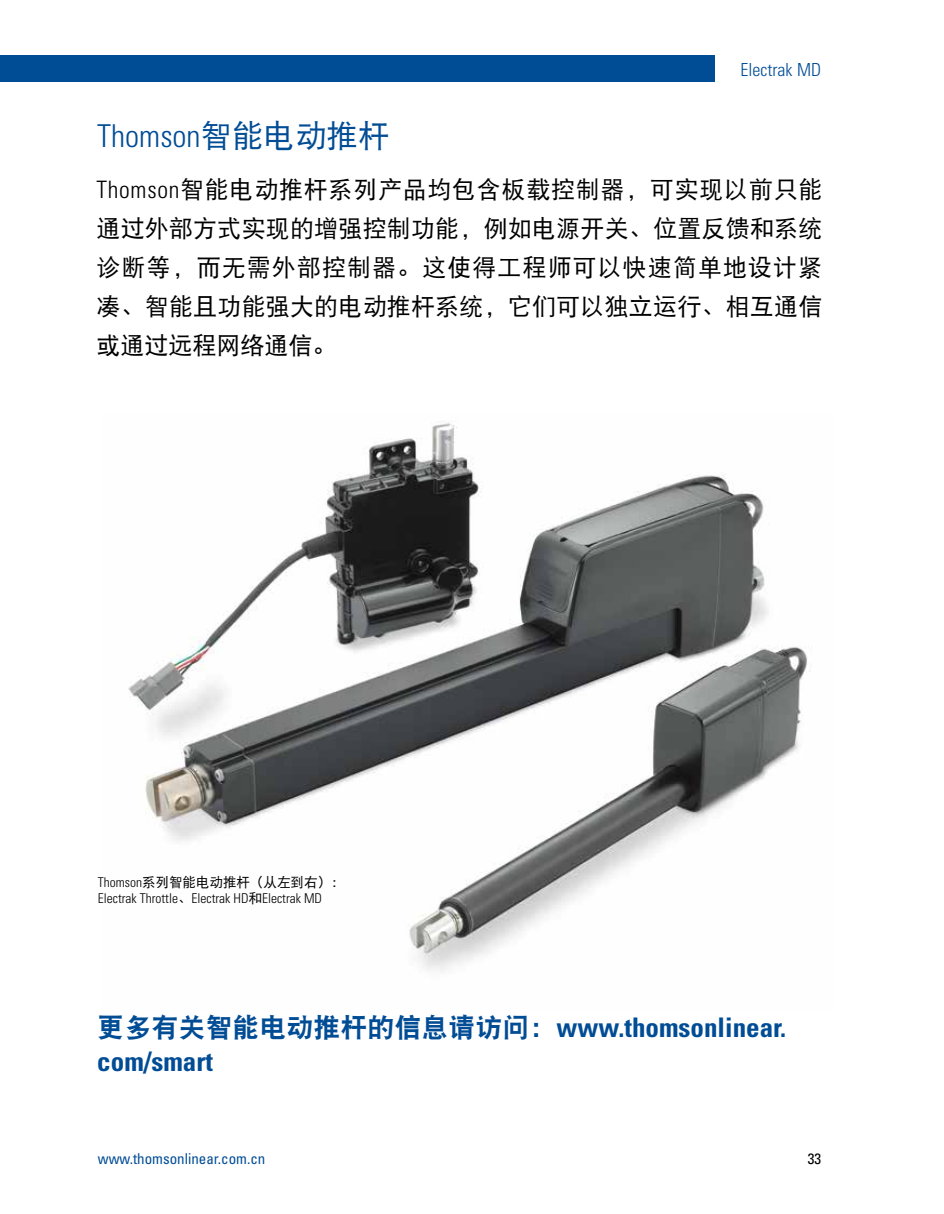
<style>
.page{position:relative;width:944px;height:1214px;background:#fff}
.page>*{position:absolute;margin:0;border:0;box-sizing:border-box;transform-origin:0 0}
.t1{font:300 condensed 31.5px "Univers";color:#004c95}
.t2{font:700 condensed 27px/34.5px "Univers";color:#004c95}
.t3{font:24px/39px "DF Hei W5";letter-spacing:.01em;color:#000;text-align:justify}
.t4{font:300 condensed 18px "Univers";color:#004c95}
.t5{font:condensed 15px "Univers";color:#004c95}
.t6{font:condensed 15px "Univers";color:#000}
.t7{font:300 condensed 13.5px "Univers";color:#000}
.t8{font:13.5px "DF Hei W5";color:#000}
.s1{font-family:"DF Hei W5";font-weight:400;font-stretch:normal}
.s2{font-family:"Univers";font-weight:300;font-stretch:condensed}
.s3{font-family:"DF Hei W9";font-weight:400;font-stretch:normal}
</style>
<div class="page">
<div style="left:13px;top:56px;width:701px;height:26px;background:#004c95"></div>
<div style="left:0;top:56px;width:13px;height:26px;background:#004c95"></div>
<img style="left:128px;top:422px;width:683px;height:550px">
<p class="t4" style="left:740px;top:59px;width:82px">Electrak MD</p>
<h1 class="t1" style="left:97px;top:117px;width:294px">Thomson<span class="s1">智能电动推杆</span></h1>
<p class="t3" style="left:96px;top:169px;width:727px"><span class="s2">Thomson</span>智能电动推杆系列产品均包含板载控制器，可实现以前只能通过外部方式实现的增强控制功能，例如电源开关、位置反馈和系统诊断等，而无需外部控制器。这使得工程师可以快速简单地设计紧凑、智能且功能强大的电动推杆系统，它们可以独立运行、相互通信或通过远程网络通信。</p>
<p class="t8" style="left:98px;top:875px;width:248px"><span class="s2">Thomson</span>系列智能电动推杆（从左到右）：</p>
<p class="t7" style="left:98px;top:890px;width:226px">Electrak Throttle<span class="s1">、</span>Electrak HD<span class="s1">和</span>Electrak MD</p>
<p class="t2" style="left:97px;top:1009px;width:690px"><span class="s3">更多有关智能电动推杆的信息请访问：</span>www.thomsonlinear. com/smart</p>
<p class="t5" style="left:98px;top:1149px;width:169px">www.thomsonlinear.com.cn</p>
<p class="t6" style="left:807px;top:1149px;width:15px">33</p>
</div>
